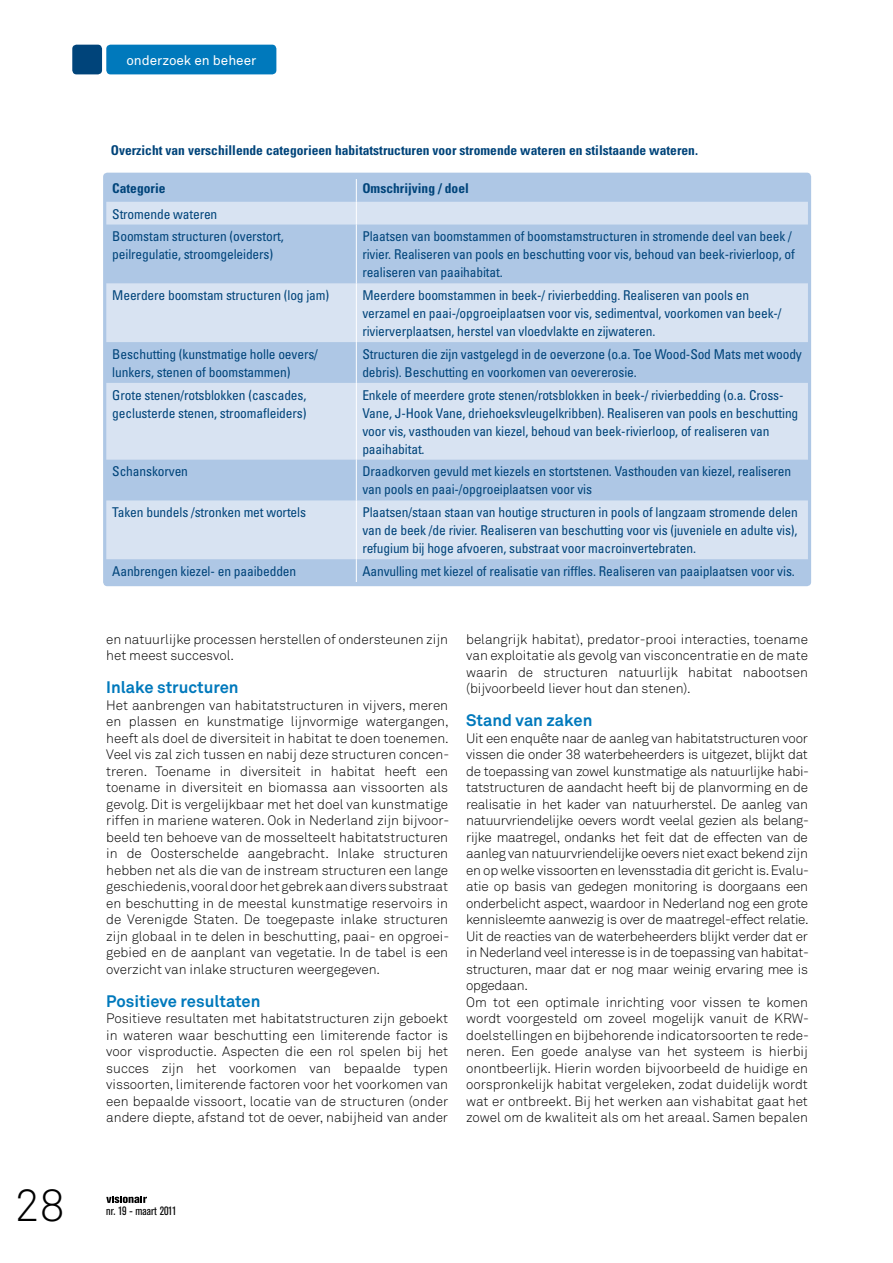
<style>
.page{position:relative;width:893px;height:1263px;background:#fff}
.page>*{position:absolute;margin:0;border:0;box-sizing:border-box;transform-origin:0 0}
.t1{font:300 45px "Akkurat";color:#000}
.t2{font:700 16.5px "Akkurat";color:#0079bc}
.t3{font:300 13.5px/16.5px "Akkurat";letter-spacing:-.02em;color:#000;text-align:justify}
.t4{font:condensed 13.5px/18px "Univers";letter-spacing:-.01em;color:#00447a}
.t5{font:700 condensed 13.5px "Univers";color:#00447a}
.t6{font:300 13.5px/16.5px "Akkurat";color:#000}
.t7{font:13.5px "Akkurat";color:#fff}
.t8{font:12px "Akzidenz Grotesk Condensed BQ";color:#000}
</style>
<div class="page">
<svg style="left:106px;top:1197px;width:41px;height:6px"></svg>
<div style="left:103px;top:173px;width:708px;height:413px;background:#aec7e5;border-radius:4px"></div>
<svg style="left:106px;top:202px;width:702px;height:357px;fill:#d8e3f2"></svg>
<svg style="left:356px;top:179px;width:1px;height:46px"></svg>
<hr style="left:356px;top:225px;width:1px;height:58px;background:#fff">
<hr style="left:356px;top:283px;width:1px;height:59px;background:#fff">
<hr style="left:356px;top:342px;width:1px;height:41px;background:#fff">
<hr style="left:356px;top:383px;width:1px;height:77px;background:#fff">
<hr style="left:356px;top:460px;width:1px;height:40px;background:#fff">
<hr style="left:356px;top:500px;width:1px;height:59px;background:#fff">
<svg style="left:356px;top:559px;width:1px;height:23px"></svg>
<div style="left:106px;top:45px;width:170px;height:29px;background:#0079bc;border-radius:4px"></div>
<div style="left:72px;top:45px;width:30px;height:29px;background:#00447a;border-radius:4px"></div>
<h1 class="t1" style="left:14px;top:1179px;width:53px">28</h1>
<p class="t7" style="left:126px;top:52px;width:131px">onderzoek en beheer</p>
<p class="t5" style="left:111px;top:142px;width:589px">Overzicht van verschillende categorieen habitatstructuren voor stromende wateren en stilstaande wateren.</p>
<p class="t5" style="left:112px;top:180px;width:55px">Categorie</p>
<p class="t5" style="left:362px;top:180px;width:108px">Omschrijving / doel</p>
<p class="t4" style="left:112px;top:202px;width:173px;line-height:22.8px">Stromende wateren<br>Boomstam structuren (overstort,</p>
<p class="t4" style="left:112px;top:245px;width:162px">peilregulatie, stroomgeleiders)</p>
<p class="t4" style="left:362px;top:227px;width:434px">Plaatsen van boomstammen of boomstamstructuren in stromende deel van beek / rivier. Realiseren van pools en beschutting voor vis, behoud van beek-rivierloop, of realiseren van paaihabitat.</p>
<p class="t4" style="left:112px;top:286px;width:218px">Meerdere boomstam structuren (log jam)</p>
<p class="t4" style="left:362px;top:286px;width:421px">Meerdere boomstammen in beek-/ rivierbedding. Realiseren van pools en verzamel en paai-/opgroeiplaatsen voor vis, sedimentval, voorkomen van beek-/ rivierverplaatsen, herstel van vloedvlakte en zijwateren.</p>
<p class="t4" style="left:112px;top:345px;width:207px">Beschutting (kunstmatige holle oevers/ lunkers, stenen of boomstammen)</p>
<p class="t4" style="left:362px;top:345px;width:441px">Structuren die zijn vastgelegd in de oeverzone (o.a. Toe Wood-Sod Mats met woody debris). Beschutting en voorkomen van oevererosie.</p>
<p class="t4" style="left:112px;top:386px;width:196px">Grote stenen/rotsblokken (cascades, geclusterde stenen, stroomafleiders)</p>
<p class="t4" style="left:362px;top:386px;width:437px">Enkele of meerdere grote stenen/rotsblokken in beek-/ rivierbedding (o.a. Cross-Vane, J-Hook Vane, driehoeksvleugelkribben). Realiseren van pools en beschutting voor vis, vasthouden van kiezel, behoud van beek-rivierloop, of realiseren van paaihabitat.</p>
<p class="t4" style="left:112px;top:462px;width:77px">Schanskorven</p>
<p class="t4" style="left:362px;top:462px;width:430px">Draadkorven gevuld met kiezels en stortstenen. Vasthouden van kiezel, realiseren van pools en paai-/opgroeiplaatsen voor vis</p>
<p class="t4" style="left:112px;top:503px;width:195px">Taken bundels /stronken met wortels</p>
<p class="t4" style="left:362px;top:503px;width:437px;text-align:justify">Plaatsen/staan staan van houtige structuren in pools of langzaam stromende delen van de beek /de rivier. Realiseren van beschutting voor vis (juveniele en adulte vis), refugium bij hoge afvoeren, substraat voor macroinvertebraten.</p>
<p class="t4" style="left:112px;top:562px;width:186px">Aanbrengen kiezel- en paaibedden</p>
<p class="t4" style="left:362px;top:562px;width:434px">Aanvulling met kiezel of realisatie van riffles. Realiseren van paaiplaatsen voor vis.</p>
<p class="t6" style="left:106px;top:631px;width:343px">en natuurlijke processen herstellen of ondersteunen zijn het meest succesvol.</p>
<p class="t2" style="left:106px;top:677px;width:134px">Inlake structuren</p>
<p class="t3" style="left:106px;top:697px;width:344px">Het aanbrengen van habitatstructuren in vijvers, meren en plassen en kunstmatige lijnvormige watergangen, heeft als doel de diversiteit in habitat te doen toenemen.<br>Veel vis zal zich tussen en nabij deze structuren concen&shy;treren. Toename in diversiteit in habitat heeft een toename in diversiteit en biomassa aan vissoorten als gevolg. Dit is vergelijkbaar met het doel van kunstmatige riffen in mariene wateren. Ook in Nederland zijn bijvoor&shy;beeld ten behoeve van de mosselteelt habitatstructuren in de Oosterschelde aangebracht. Inlake structuren hebben net als die van de instream structuren een lange geschiedenis, vooral door het gebrek aan divers substraat en beschutting in de meestal kunstmatige reservoirs in de Verenigde Staten. De toegepaste inlake structuren zijn globaal in te delen in beschutting, paai- en opgroei&shy;gebied en de aanplant van vegetatie. In de tabel is een overzicht van inlake structuren weergegeven.</p>
<p class="t2" style="left:106px;top:990px;width:156px">Positieve resultaten</p>
<p class="t3" style="left:106px;top:1010px;width:343px">Positieve resultaten met habitatstructuren zijn geboekt in wateren waar beschutting een limiterende factor is voor visproductie. Aspecten die een rol spelen bij het succes zijn het voorkomen van bepaalde typen vissoorten, limiterende factoren voor het voorkomen van een bepaalde vissoort, locatie van de structuren (onder andere diepte, afstand tot de oever, nabijheid van ander</p>
<p class="t3" style="left:466px;top:631px;width:343px">belangrijk habitat), predator-prooi interacties, toename van exploitatie als gevolg van visconcentratie en de mate waarin de structuren natuurlijk habitat nabootsen (bijvoorbeeld liever hout dan stenen).</p>
<p class="t2" style="left:466px;top:710px;width:128px">Stand van zaken</p>
<p class="t3" style="left:466px;top:730px;width:345px;text-align:left">Uit een enquête naar de aanleg van habitatstructuren voor vissen die onder 38 waterbeheerders is uitgezet, blijkt dat de toepassing van zowel kunstmatige als natuurlijke habi&shy;tatstructuren de aandacht heeft bij de planvorming en de realisatie in het kader van natuurherstel. De aanleg van natuurvriendelijke oevers wordt veelal gezien als belang&shy;rijke maatregel, ondanks het feit dat de effecten van de aanleg van natuurvriendelijke oevers niet exact bekend zijn en op welke vissoorten en levensstadia dit gericht is. Evalu&shy;atie op basis van gedegen monitoring is doorgaans een onderbelicht aspect, waardoor in Nederland nog een grote kennisleemte aanwezig is over de maatregel-effect relatie.<br>Uit de reacties van de waterbeheerders blijkt verder dat er in Nederland veel interesse is in de toepassing van habitat&shy;structuren, maar dat er nog maar weinig ervaring mee is opgedaan.<br>Om tot een optimale inrichting voor vissen te komen wordt voorgesteld om zoveel mogelijk vanuit de KRW&shy;doelstellingen en bijbehorende indicatorsoorten te rede&shy;neren. Een goede analyse van het systeem is hierbij onontbeerlijk. Hierin worden bijvoorbeeld de huidige en oorspronkelijk habitat vergeleken, zodat duidelijk wordt wat er ontbreekt. Bij het werken aan vishabitat gaat het zowel om de kwaliteit als om het areaal. Samen bepalen</p>
<p class="t8" style="left:106px;top:1204px;width:72px">nr. 19 - maart 2011</p>
</div>
